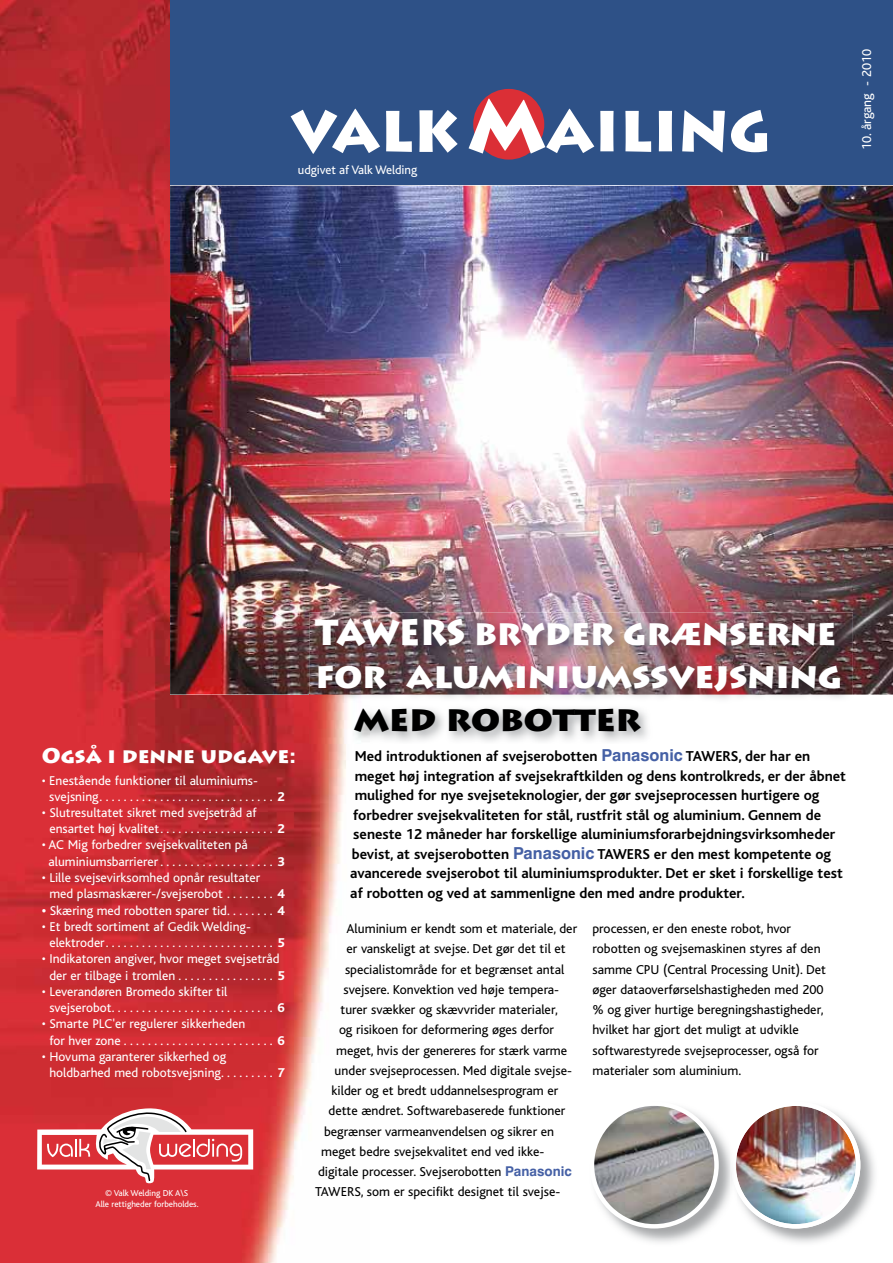
<style>
.page{position:relative;width:893px;height:1263px;background:#fff}
.page>*{position:absolute;margin:0;border:0;box-sizing:border-box;transform-origin:0 0}
.t1{font:900 57px "Lithos";color:#fff}
.t2{font:900 36px/43.2px "Lithos Pro";letter-spacing:-.01em;color:#fff;scale:.96 1}
.t3{font:900 36px "Lithos Pro";letter-spacing:-.01em;color:#000}
.t4{font:900 21px "Lithos Pro";color:#fff}
.t5{font:700 15px/19.5px "Kl Bliss";color:#000}
.t6{font:13.5px/20.2px "Kl Bliss";color:#000}
.t7{font:13.5px "Kl Bliss";color:#fff}
.t8{font:13.35px/16.5px "Kl Bliss";color:#fff}
.t9{font:12.75px "Kl Bliss";letter-spacing:-.005em;color:#fff}
.t10{font:9px/10.8px "Kl Bliss";letter-spacing:-.005em;color:#fff;text-align:center}
.s1{font-size:72px}
.s2{font-size:13.05px}
.s3{font-weight:800}
.s4{font-family:"Swiss 721 BT";font-size:16.5px;color:#4560a5}
.s5{font-family:"Swiss 721 BT";font-weight:700;color:#4560a5}
</style>
<div class="page">
<img style="left:0;top:0;width:346px;height:1263px">
<svg style="left:37px;top:1108px;width:216px;height:76px"></svg>
<div style="left:170px;top:0;width:723px;height:187px;background:#2e5187"></div>
<div style="left:473px;top:89px;width:71px;height:71px;background:#db2f36;border-radius:50%"></div>
<img style="left:170px;top:186px;width:723px;height:508px">
<img style="left:310px;top:612px;width:543px;height:132px">
<img style="left:761px;top:1132px;width:114px;height:111px">
<img style="left:719px;top:1134px;width:12px;height:75px">
<img style="left:737px;top:1106px;width:123px;height:122px">
<img style="left:731px;top:1155px;width:6px;height:30px">
<svg style="left:594px;top:1106px;width:125px;height:122px"></svg>
<h1 class="t1" style="left:291px;top:96px;width:482px">VALK <span class="s1">M</span>AILING</h1>
<p class="t9" style="left:298px;top:163px;width:121px">udgivet af Valk Welding</p>
<p class="t7" style="left:860px;top:150px;width:103px;rotate:-90deg">10. årgang - 2010</p>
<h3 class="t4" style="left:42px;top:742px;width:256px">Også i denne udgave:</h3>
<p class="t8" style="left:49px;top:772px;width:237px;text-indent:-8px"><span class="s2">•</span> Enestående funktioner til aluminiums&shy;svejsning. . . . . . . . . . . . . . . . . . . . . . . . . . . . . <span class="s3">2</span></p>
<p class="t8" style="left:49px;top:805px;width:237px;line-height:16px;text-indent:-8px">• Slutresultatet sikret med svejsetråd af ensartet høj kvalitet. . . . . . . . . . . . . . . . . . . <span class="s3">2</span></p>
<p class="t8" style="left:49px;top:837px;width:238px;text-indent:-7px">• AC Mig forbedrer svejsekvaliteten på aluminiumsbarrierer . . . . . . . . . . . . . . . . . . . <span class="s3">3</span></p>
<p class="t8" style="left:49px;top:869px;width:237px;text-indent:-8px">• Lille svejsevirksomhed opnår resultater med plasmaskærer-/svejserobot . . . . . . . . <span class="s3">4</span></p>
<p class="t8" style="left:42px;top:902px;width:245px"><span class="s3">•</span> Skæring med robotten sparer tid. . . . . . . . <span class="s3">4</span></p>
<p class="t8" style="left:49px;top:918px;width:237px;text-indent:-8px">• Et bredt sortiment af Gedik Welding&shy;elektroder. . . . . . . . . . . . . . . . . . . . . . . . . . . . <span class="s3">5</span></p>
<p class="t8" style="left:42px;top:951px;width:245px;text-align:center">• Indikatoren angiver, hvor meget svejsetråd der er tilbage i tromlen . . . . . . . . . . . . . . . . <span class="s3">5</span></p>
<p class="t8" style="left:49px;top:983px;width:237px;text-indent:-8px">• Leverandøren Bromedo skifter til svejserobot. . . . . . . . . . . . . . . . . . . . . . . . . . . <span class="s3">6</span></p>
<p class="t8" style="left:49px;top:1016px;width:237px;text-indent:-8px">• Smarte PLC'er regulerer sikkerheden<br>for hver zone . . . . . . . . . . . . . . . . . . . . . . . . . <span class="s3">6</span></p>
<p class="t8" style="left:49px;top:1048px;width:237px;text-indent:-8px">• Hovuma garanterer sikkerhed og holdbarhed med robotsvejsning. . . . . . . . . <span class="s3">7</span></p>
<p class="t10" style="left:95px;top:1188px;width:105px">© Valk Welding DK A\S<br>Alle rettigheder forbeholdes.</p>
<h2 class="t2" style="left:316px;top:611px;width:550px">TAWERS bryder grænserne for aluminiumssvejsning</h2>
<h2 class="t3" style="left:354px;top:696px;width:289px">med robotter</h2>
<p class="t5" style="left:350px;top:747px;width:497px">Med introduktionen af svejserobotten <span class="s4">Panasonic</span> TAWERS, der har en meget høj integration af svejsekraftkilden og dens kontrolkreds, er der åbnet mulighed for nye svejseteknologier, der gør svejseprocessen hurtigere og forbedrer svejsekvaliteten for stål, rustfrit stål og aluminium. Gennem de seneste 12 måneder har forskellige aluminiumsforarbejdningsvirksomheder bevist, at svejserobotten <span class="s4">Panasonic</span> TAWERS er den mest kompetente og avancerede svejserobot til aluminiumsprodukter. Det er sket i forskellige test af robotten og ved at sammenligne den med andre produkter.</p>
<p class="t6" style="left:347px;top:919px;width:232px">Aluminium er kendt som et materiale, der</p>
<p class="t6" style="left:347px;top:939px;width:221px">er vanskeligt at svejse. Det gør det til et</p>
<p class="t6" style="left:345px;top:959px;width:221px">specialistområde for et begrænset antal</p>
<p class="t6" style="left:344px;top:979px;width:217px">svejsere. Konvektion ved høje tempera-</p>
<p class="t6" style="left:341px;top:1000px;width:219px">turer svækker og skævvrider materialer,</p>
<p class="t6" style="left:339px;top:1020px;width:216px">og risikoen for deformering øges derfor</p>
<p class="t6" style="left:336px;top:1040px;width:233px">meget, hvis der genereres for stærk varme</p>
<p class="t6" style="left:335px;top:1060px;width:239px">under svejseprocessen. Med digitale svejse-</p>
<p class="t6" style="left:332px;top:1081px;width:228px">kilder og et bredt uddannelsesprogram er</p>
<p class="t6" style="left:329px;top:1101px;width:238px">dette ændret. Softwarebaserede funktioner</p>
<p class="t6" style="left:324px;top:1121px;width:232px">begrænser varmeanvendelsen og sikrer en</p>
<p class="t6" style="left:321px;top:1141px;width:225px">meget bedre svejsekvalitet end ved ikke-</p>
<p class="t6" style="left:318px;top:1162px;width:255px">digitale processer. Svejserobotten <span class="s5">Panasonic</span></p>
<p class="t6" style="left:315px;top:1182px;width:247px">TAWERS, som er specifikt designet til svejse-</p>
<p class="t6" style="left:592px;top:919px;width:235px">processen, er den eneste robot, hvor robotten og svejsemaskinen styres af den samme CPU (Central Processing Unit). Det øger dataoverførselshastigheden med 200 % og giver hurtige beregningshastig heder, hvilket har gjort det muligt at udvikle softwarestyrede svejseprocesser, også for materialer som aluminium.</p>
</div>
